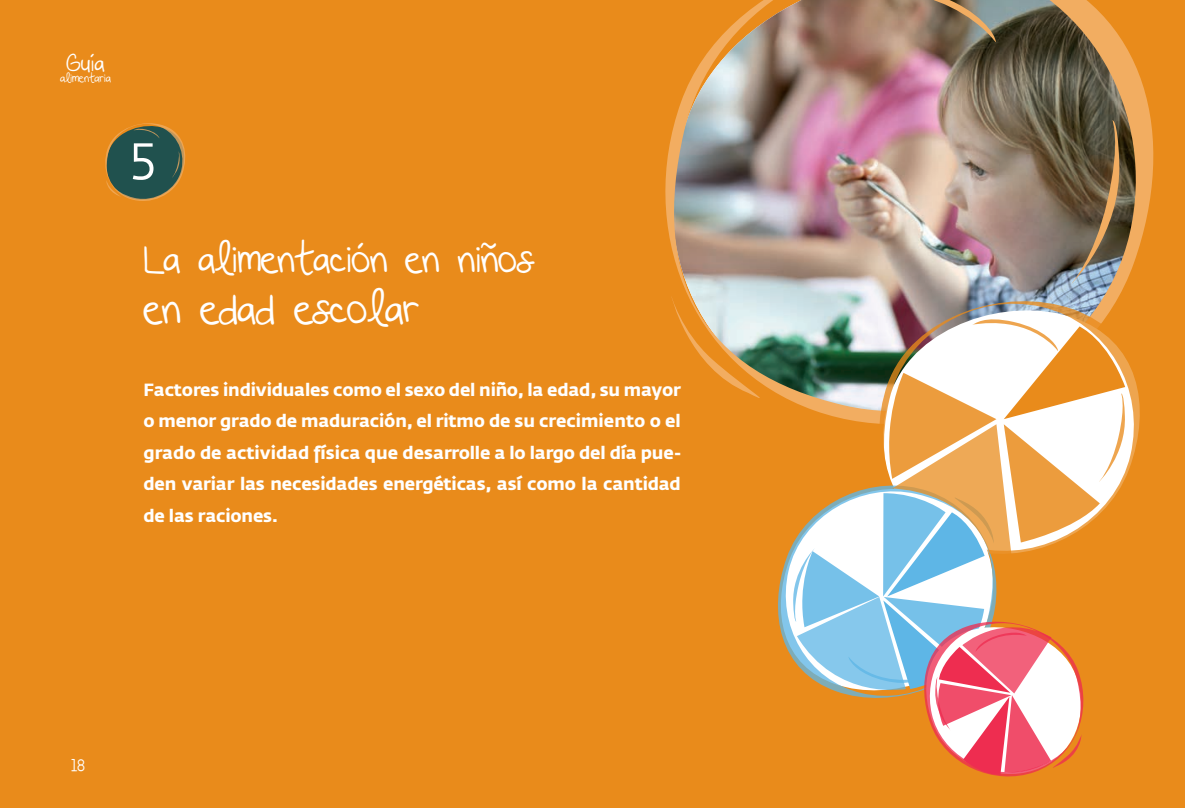
<style>
.page{position:relative;width:1185px;height:808px;background:#e98b1b}
.page>*{position:absolute;margin:0;border:0;box-sizing:border-box;transform-origin:0 0}
.t1{font:50.93px "Fedra Sans Book TF";color:#fff}
.t2{font:42px "Beautiful Every Time";letter-spacing:-.025em;color:#fff}
.t3{font:38.5px "Beautiful Every Time";letter-spacing:-.025em;color:#fff}
.t4{font:22.75px "Beautiful Every Time";color:#fff}
.t5{font:17.5px/31.5px "Fedra Sans Bold TF";letter-spacing:-.01em;color:#fff;text-align:justify}
.t6{font:17.5px "Candy Round BTN";color:#fff}
.t7{font:11.55px "Beautiful Every Time";letter-spacing:-.025em;color:#fff}
</style>
<div class="page">
<svg style="left:105px;top:123px;width:81px;height:78px"></svg>
<img style="left:665px;top:0;width:489px;height:399px">
<svg style="left:863px;top:285px;width:291px;height:193px"></svg>
<svg style="left:778px;top:554px;width:10px;height:96px"></svg>
<svg style="left:788px;top:326px;width:337px;height:451px"></svg>
<h3 class="t4" style="left:66px;top:49px;width:40px">Guía</h3>
<p class="t7" style="left:60px;top:72px;width:52px">alimentaria</p>
<h1 class="t1" style="left:126px;top:135px;width:35px">5</h1>
<h3 class="t3" style="left:143px;top:236px;width:391px">La alimentación en niños</h3>
<h2 class="t2" style="left:143px;top:284px;width:278px">en edad escolar</h2>
<p class="t5" style="left:143px;top:374px;width:539px">Factores individuales como el sexo del niño, la edad, su mayor o menor grado de maduración, el ritmo de su crecimiento o el grado de actividad física que desarrolle a lo largo del día pue&shy;den variar las necesidades energéticas, así como la cantidad de las raciones.</p>
<p class="t6" style="left:71px;top:755px;width:15px">18</p>
</div>
